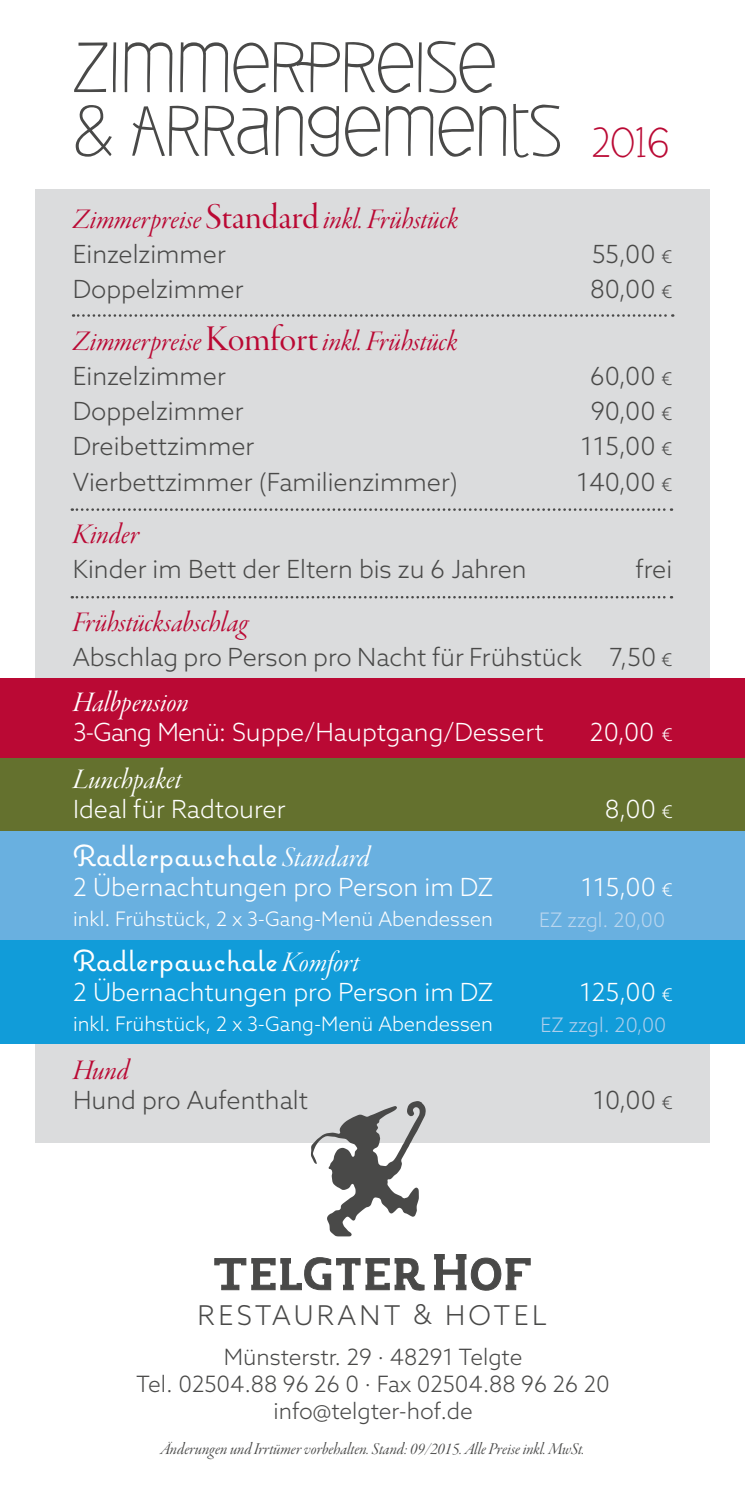
<style>
.page{position:relative;width:745px;height:1489px;background:#fff}
.page>*{position:absolute;margin:0;border:0;box-sizing:border-box;transform-origin:0 0}
.t1{font:70.75px "Deibi";color:#494948}
.t2{font:42.5px "Deibi";color:#ba0934}
.t3{font:30px "Garamond Premr Pro It Disp";color:#ba0934}
.t4{font:30px "Coquette";color:#fff}
.t5{font:30px "Garamond Premr Pro It Disp";color:#fff}
.t6{font:300 27.25px "Azo Sans";letter-spacing:.12em;color:#494948}
.t7{font:300 25px "Azo Sans";color:#494948}
.t8{font:300 25px "Azo Sans";color:#fff}
.t9{font:300 22.5px/27px "Azo Sans";color:#494948;text-align:center}
.t10{font:300 20px "Azo Sans";color:#fff}
.t11{font:300 20px "Azo Sans";color:#b9d6ef}
.t12{font:300 20px "Azo Sans";color:#acceec}
.t13{font:17.5px "Garamond Premr Pro It Disp";color:#494948}
.s1{font-family:"Garamond Premr Pro Disp";font-size:37.5px}
.s2{font-size:17.5px}
.s3{font-family:"Garamond Premr Pro It Disp"}
</style>
<div class="page">
<div style="left:35px;top:190px;width:674px;height:952px;background:#dbdcdd"></div>
<div style="left:0;top:935px;width:744px;height:108px;background:#119cd9"></div>
<div style="left:0;top:735px;width:744px;height:103px;background:#64712e"></div>
<div style="left:0;top:678px;width:744px;height:80px;background:#ba0934"></div>
<div style="left:0;top:831px;width:744px;height:108px;background:#69b0e0"></div>
<svg style="left:214px;top:1254px;width:316px;height:36px"></svg>
<svg style="left:73px;top:314px;width:599px;height:3px"></svg>
<svg style="left:72px;top:508px;width:599px;height:3px"></svg>
<svg style="left:72px;top:596px;width:599px;height:2px"></svg>
<svg style="left:310px;top:1101px;width:115px;height:135px"></svg>
<h1 class="t1" style="left:73px;top:28px;width:424px">ZIMMERPREISE</h1>
<h1 class="t1" style="left:73px;top:92px;width:490px">&amp; ARRANGEMENTS</h1>
<h2 class="t2" style="left:592px;top:119px;width:77px">2016</h2>
<p class="t3" style="left:73px;top:203px;width:387px">Zimmerpreise <span class="s1">Standard</span> inkl. Frühstück</p>
<p class="t7" style="left:73px;top:238px;width:155px">Einzelzimmer</p>
<p class="t7" style="left:591px;top:238px;width:82px">55,00 <span class="s2">€</span></p>
<p class="t7" style="left:73px;top:273px;width:172px">Doppelzimmer</p>
<p class="t7" style="left:589px;top:273px;width:84px">80,00 <span class="s2">€</span></p>
<p class="t3" style="left:73px;top:325px;width:386px">Zimmerpreise <span class="s1">Komfort</span>inkl. Frühstück</p>
<p class="t7" style="left:73px;top:360px;width:155px">Einzelzimmer</p>
<p class="t7" style="left:590px;top:360px;width:83px">60,00 <span class="s2">€</span></p>
<p class="t7" style="left:73px;top:395px;width:172px">Doppelzimmer</p>
<p class="t7" style="left:590px;top:395px;width:83px">90,00 <span class="s2">€</span></p>
<p class="t7" style="left:73px;top:430px;width:183px">Dreibettzimmer</p>
<p class="t7" style="left:580px;top:430px;width:93px">115,00 <span class="s2">€</span></p>
<p class="t7" style="left:73px;top:465px;width:386px">Vierbettzimmer (Familienzimmer)</p>
<p class="t7" style="left:576px;top:465px;width:97px">140,00 <span class="s2">€</span></p>
<p class="t3" style="left:73px;top:518px;width:68px">Kinder</p>
<p class="t7" style="left:73px;top:553px;width:455px">Kinder im Bett der Eltern bis zu 6 Jahren</p>
<p class="t7" style="left:635px;top:553px;width:38px">frei</p>
<p class="t3" style="left:73px;top:605px;width:177px">Frühstücksabschlag</p>
<p class="t7" style="left:73px;top:640px;width:600px">Abschlag pro Person pro Nacht für Frühstück 7,50 <span class="s2">€</span></p>
<p class="t5" style="left:73px;top:686px;width:117px">Halbpension</p>
<p class="t8" style="left:73px;top:715px;width:472px">3-Gang Menü: Suppe/Hauptgang/Dessert</p>
<p class="t8" style="left:589px;top:715px;width:84px">20,00 <span class="s2">€</span></p>
<p class="t5" style="left:73px;top:763px;width:110px">Lunchpaket</p>
<p class="t8" style="left:73px;top:793px;width:214px">Ideal für Radtourer</p>
<p class="t8" style="left:604px;top:793px;width:69px">8,00 <span class="s2">€</span></p>
<p class="t4" style="left:73px;top:837px;width:298px">Radlerpauschale <span class="s3">Standard</span></p>
<p class="t8" style="left:73px;top:870px;width:421px">2 Übernachtungen pro Person im DZ</p>
<p class="t8" style="left:580px;top:870px;width:93px">115,00 <span class="s2">€</span></p>
<p class="t10" style="left:73px;top:905px;width:421px">inkl. Frühstück, 2 x 3-Gang-Menü Abendessen</p>
<p class="t4" style="left:73px;top:942px;width:287px">Radlerpauschale <span class="s3">Komfort</span></p>
<p class="t8" style="left:73px;top:975px;width:421px">2 Übernachtungen pro Person im DZ</p>
<p class="t8" style="left:579px;top:975px;width:95px">125,00 <span class="s2">€</span></p>
<p class="t10" style="left:73px;top:1010px;width:421px">inkl. Frühstück, 2 x 3-Gang-Menü Abendessen</p>
<p class="t3" style="left:73px;top:1053px;width:57px">Hund</p>
<p class="t7" style="left:73px;top:1083px;width:236px">Hund pro Aufenthalt</p>
<p class="t7" style="left:592px;top:1083px;width:81px">10,00 <span class="s2">€</span></p>
<p class="t11" style="left:539px;top:906px;width:127px">EZ zzgl. 20,00</p>
<p class="t12" style="left:540px;top:1011px;width:127px">EZ zzgl. 20,00</p>
<p class="t6" style="left:197px;top:1297px;width:350px">RESTAURANT &amp; HOTEL</p>
<p class="t9" style="left:136px;top:1343px;width:475px">Münsterstr. 29 . 48291 Telgte<br>Tel. 02504.88 96 26 0 . Fax 02504.88 96 26 20 info@telgter-hof.de</p>
<p class="t13" style="left:160px;top:1439px;width:425px">Änderungen und Irrtümer vorbehalten. Stand: 09/2015. Alle Preise inkl. MwSt.</p>
</div>
